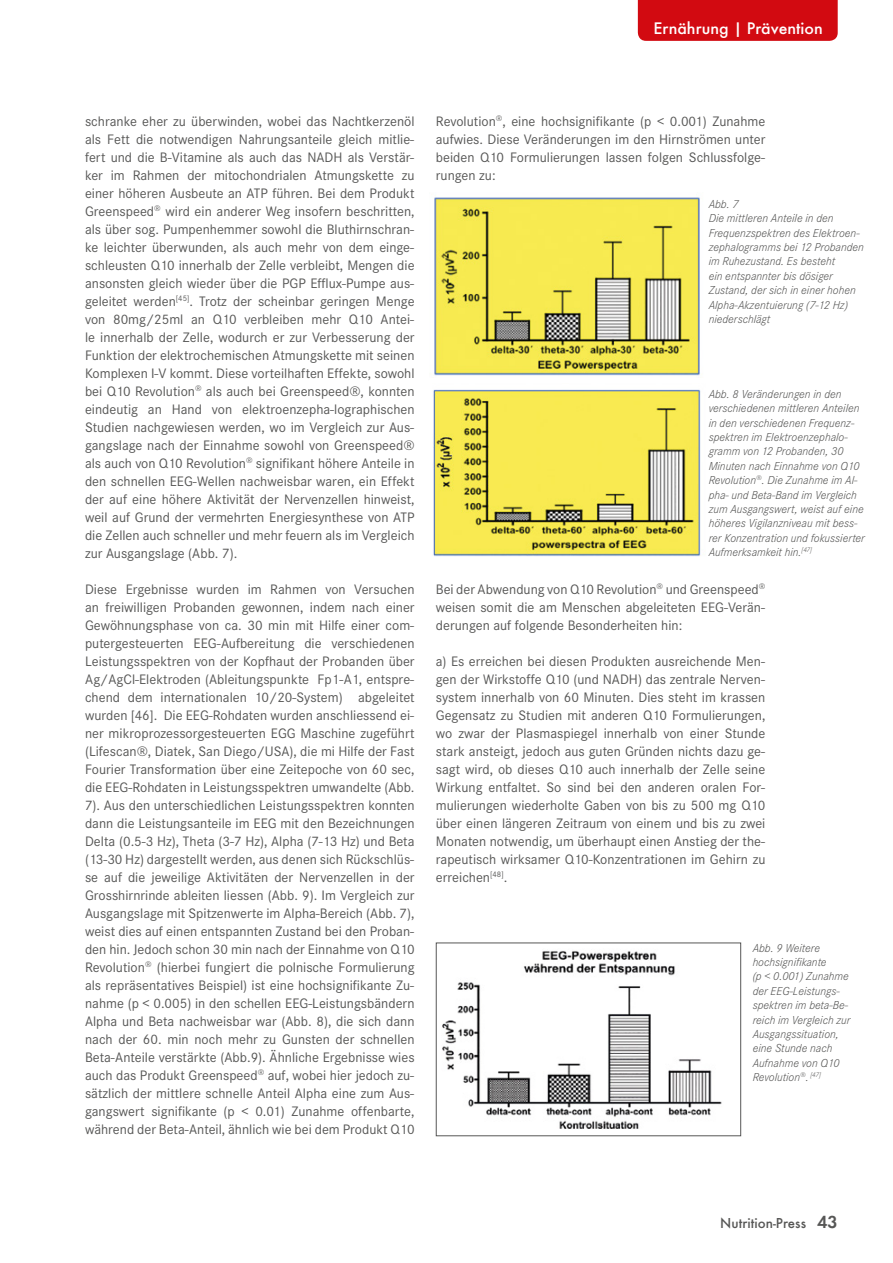
<style>
.page{position:relative;width:893px;height:1263px;background:#fff}
.page>*{position:absolute;margin:0;border:0;box-sizing:border-box;transform-origin:0 0}
.t1{font:500 17.4px "Futura T";color:#fff}
.t2{font:500 15px "Futura T";color:#575756}
.t3{font:14.25px/18px "Corporate S";color:#575756;text-align:justify}
.t4{font:italic 300 12px/14.4px "Corporate S";color:#575756}
.s1{font-weight:600;font-size:18px}
</style>
<div class="page">
<div style="left:638px;top:0;width:200px;height:41px;background:#d20a11"></div>
<img style="left:434px;top:197px;width:266px;height:179px">
<img style="left:432px;top:389px;width:269px;height:167px">
<img style="left:442px;top:950px;width:280px;height:179px">
<div style="left:436px;top:942px;width:305px;height:194px;border:1px solid #575756"></div>
<p class="t1" style="left:653px;top:18px;width:171px">Ernährung | Prävention</p>
<p class="t3" style="left:85px;top:112px;width:331px">schranke eher zu überwinden, wobei das Nachtkerzenöl als Fett die notwendigen Nahrungsanteile gleich mitlie&shy;fert und die B-Vitamine als auch das NADH als Verstär&shy;ker im Rahmen der mitochondrialen Atmungskette zu einer höheren Ausbeute an ATP führen. Bei dem Produkt Greenspeed<sup>®</sup> wird ein anderer Weg insofern beschritten, als über sog. Pumpenhemmer sowohl die Bluthirnschran&shy;ke leichter überwunden, als auch mehr von dem einge&shy;schleusten Q10 innerhalb der Zelle verbleibt, Mengen die ansonsten gleich wieder über die PGP Efflux-Pumpe aus&shy;geleitet werden<sup>[45]</sup>. Trotz der scheinbar geringen Menge von 80mg/25ml an Q10 verbleiben mehr Q10 Antei&shy;le innerhalb der Zelle, wodurch er zur Verbesserung der Funktion der elektrochemischen Atmungskette mit seinen Komplexen I-V kommt. Diese vorteilhaften Effekte, sowohl bei Q10 Revolution<sup>®</sup> als auch bei Greenspeed®, konnten eindeutig an Hand von elektroenzepha-lographischen Studien nachgewiesen werden, wo im Vergleich zur Aus&shy;gangslage nach der Einnahme sowohl von Greenspeed® als auch von Q10 Revolution<sup>®</sup> signifikant höhere Anteile in den schnellen EEG-Wellen nachweisbar waren, ein Effekt der auf eine höhere Aktivität der Nervenzellen hinweist, weil auf Grund der vermehrten Energiesynthese von ATP die Zellen auch schneller und mehr feuern als im Vergleich zur Ausgangslage (Abb. 7).</p>
<p class="t3" style="left:85px;top:580px;width:331px">Diese Ergebnisse wurden im Rahmen von Versuchen an freiwilligen Probanden gewonnen, indem nach einer Gewöhnungsphase von ca. 30 min mit Hilfe einer com&shy;putergesteuerten EEG-Aufbereitung die verschiedenen Leistungsspektren von der Kopfhaut der Probanden über Ag/AgCl-Elektroden (Ableitungspunkte Fp1-A1, entspre&shy;chend dem internationalen 10/20-System) abgeleitet wurden [46]. Die EEG-Rohdaten wurden anschliessend ei&shy;ner mikroprozessorgesteuerten EGG Maschine zugeführt (Lifescan®, Diatek, San Diego/USA), die mi Hilfe der Fast Fourier Transformation über eine Zeitepoche von 60 sec, die EEG-Rohdaten in Leistungsspektren umwandelte (Abb.<br>7). Aus den unterschiedlichen Leistungsspektren konnten dann die Leistungsanteile im EEG mit den Bezeichnungen Delta (0.5-3 Hz), Theta (3-7 Hz), Alpha (7-13 Hz) und Beta (13-30 Hz) dargestellt werden, aus denen sich Rückschlüs&shy;se auf die jeweilige Aktivitäten der Nervenzellen in der Grosshirnrinde ableiten liessen (Abb. 9). Im Vergleich zur Ausgangslage mit Spitzenwerte im Alpha-Bereich (Abb. 7), weist dies auf einen entspannten Zustand bei den Proban&shy;den hin. Jedoch schon 30 min nach der Einnahme von Q10<br>Revolution<sup>®</sup> (hierbei fungiert die polnische Formulierung als repräsentatives Beispiel) ist eine hochsignifikante Zu&shy;nahme (p &lt; 0.005) in den schellen EEG-Leistungsbändern Alpha und Beta nachweisbar war (Abb. 8), die sich dann nach der 60. min noch mehr zu Gunsten der schnellen Beta-Anteile verstärkte (Abb.9). Ähnliche Ergebnisse wies auch das Produkt Greenspeed<sup>®</sup> auf, wobei hier jedoch zu&shy;sätzlich der mittlere schnelle Anteil Alpha eine zum Aus&shy;gangswert signifikante (p &lt; 0.01) Zunahme offenbarte, während der Beta-Anteil, ähnlich wie bei dem Produkt Q10</p>
<p class="t3" style="left:436px;top:112px;width:331px">Revolution<sup>®</sup>, eine hochsignifikante (p &lt; 0.001) Zunahme aufwies. Diese Veränderungen im den Hirnströmen unter beiden Q10 Formulierungen lassen folgen Schlussfolge&shy;rungen zu:</p>
<p class="t4" style="left:709px;top:197px;width:157px">Abb. 7<br>Die mittleren Anteile in den<br>Frequenzspektren des Elektroen&shy;zephalogramms bei 12 Probanden im Ruhezustand. Es besteht<br>ein entspannter bis dösiger<br>Zustand, der sich in einer hohen<br>Alpha-Akzentuierung (7-12 Hz) niederschlägt</p>
<p class="t4" style="left:709px;top:387px;width:158px">Abb. 8 Veränderungen in den verschiedenen mittleren Anteilen in den verschiedenen Frequenz&shy;spektren im Elektroenzephalo&shy;gramm von 12 Probanden, 30<br>Minuten nach Einnahme von Q10<br>Revolution<sup>®</sup>. Die Zunahme im Al&shy;pha- und Beta-Band im Vergleich zum Ausgangswert, weist auf eine höheres Vigilanzniveau mit bess&shy;rer Konzentration und fokussierter<br>Aufmerksamkeit hin.<sup>[47]</sup></p>
<p class="t3" style="left:436px;top:580px;width:331px">Bei der Abwendung von Q10 Revolution<sup>®</sup> und Greenspeed<sup>® </sup>weisen somit die am Menschen abgeleiteten EEG-Verän&shy;derungen auf folgende Besonderheiten hin:</p>
<p class="t3" style="left:436px;top:652px;width:331px">a) Es erreichen bei diesen Produkten ausreichende Men&shy;gen der Wirkstoffe Q10 (und NADH) das zentrale Nerven&shy;system innerhalb von 60 Minuten. Dies steht im krassen Gegensatz zu Studien mit anderen Q10 Formulierungen, wo zwar der Plasmaspiegel innerhalb von einer Stunde stark ansteigt, jedoch aus guten Gründen nichts dazu ge&shy;sagt wird, ob dieses Q10 auch innerhalb der Zelle seine Wirkung entfaltet. So sind bei den anderen oralen For&shy;mulierungen wiederholte Gaben von bis zu 500 mg Q10 über einen längeren Zeitraum von einem und bis zu zwei Monaten notwendig, um überhaupt einen Anstieg der the&shy;rapeutisch wirksamer Q10-Konzentrationen im Gehirn zu erreichen<sup>[48]</sup>.</p>
<p class="t4" style="left:753px;top:940px;width:99px">Abb. 9 Weitere hochsignifikante<br>(p &lt; 0.001) Zunahme der EEG-Leistungs&shy;spektren im beta-Be&shy;reich im Vergleich zur<br>Ausgangssituation, eine Stunde nach<br>Aufnahme von Q10<br>Revolution<sup>®</sup>. <sup>[47]</sup></p>
<p class="t2" style="left:720px;top:1214px;width:119px">Nutrition-Press <span class="s1">43</span></p>
</div>
